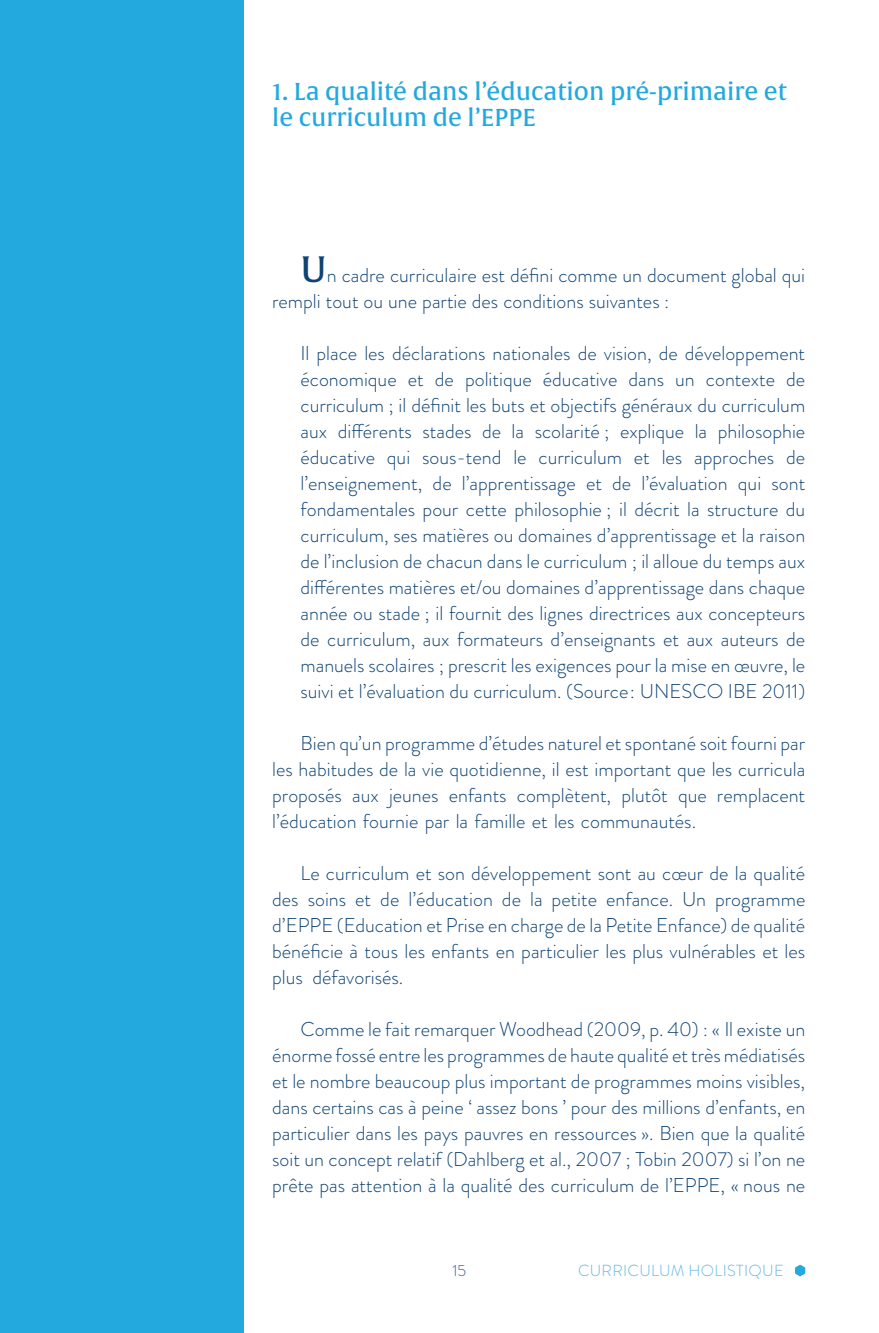
<style>
.page{position:relative;width:879px;height:1333px;background:#fff}
.page>*{position:absolute;margin:0;border:0;box-sizing:border-box;transform-origin:0 0}
.Main_Chapters{font:24px/26px "Alverata Md";color:#24a9df}
.text{font:300 20px/26px "Brandon Grotesque";color:#0f4374;text-align:justify}
.text_first_pararaph{font:300 20px/26px "Brandon Grotesque";color:#0f4374}
.t1{font:300 16px "Brandon Grotesque";letter-spacing:.02em;color:#62b6e5}
.t2{font:300 16px "Brandon Grotesque";color:#435b87}
.s1{font-family:"Alverata Md";font-weight:400;font-size:36px}
</style>
<div class="page">
<svg style="left:795px;top:1264px;width:10px;height:12px"></svg>
<div style="left:0;top:0;width:244px;height:1332px;background:#24a9df"></div>
<p class="Main_Chapters" style="left:272px;top:79px;width:516px">1. La qualité dans l’éducation pré-primaire et le curriculum de l’EPPE</p>
<p class="text_first_pararaph" style="left:272px;top:262px;width:534px;text-indent:28px"><span class="s1">U</span>n cadre curriculaire est défini comme un document global qui rempli tout ou une partie des conditions suivantes :</p>
<p class="text" style="left:300px;top:340px;width:506px">Il place les déclarations nationales de vision, de développement économique et de politique éducative dans un contexte de curriculum ; il définit les buts et objectifs généraux du curriculum aux différents stades de la scolarité ; explique la philosophie éducative qui sous-tend le curriculum et les approches de l’enseignement, de l’apprentissage et de l’évaluation qui sont fondamentales pour cette philosophie ; il décrit la structure du curriculum, ses matières ou domaines d’apprentissage et la raison de l’inclusion de chacun dans le curriculum ; il alloue du temps aux différentes matières et/ou domaines d’apprentissage dans chaque année ou stade ; il fournit des lignes directrices aux concepteurs de curriculum, aux formateurs d’enseignants et aux auteurs de manuels scolaires ; prescrit les exigences pour la mise en œuvre, le suivi et l’évaluation du curriculum. (Source: UNESCO IBE 2011)</p>
<p class="text" style="left:272px;top:730px;width:534px;text-indent:28px">Bien qu’un programme d’études naturel et spontané soit fourni par les habitudes de la vie quotidienne, il est important que les curricula proposés aux jeunes enfants complètent, plutôt que remplacent l’éducation fournie par la famille et les communautés.</p>
<p class="text" style="left:272px;top:860px;width:534px;text-indent:28px">Le curriculum et son développement sont au cœur de la qualité des soins et de l’éducation de la petite enfance. Un programme d’EPPE (Education et Prise en charge de la Petite Enfance) de qualité bénéficie à tous les enfants en particulier les plus vulnérables et les plus défavorisés.</p>
<p class="text" style="left:272px;top:1016px;width:534px;text-indent:28px">Comme le fait remarquer Woodhead (2009, p. 40) : « Il existe un énorme fossé entre les programmes de haute qualité et très médiatisés et le nombre beaucoup plus important de programmes moins visibles, dans certains cas à peine ‘ assez bons ’ pour des millions d’enfants, en particulier dans les pays pauvres en ressources ». Bien que la qualité soit un concept relatif (Dahlberg et al., 2007 ; Tobin 2007) si l’on ne prête pas attention à la qualité des curriculum de l’EPPE, « nous ne</p>
<p class="t2" style="left:452px;top:1259px;width:15px">15</p>
<p class="t1" style="left:578px;top:1259px;width:207px">CURRICULUM HOLISTIQUE</p>
</div>
